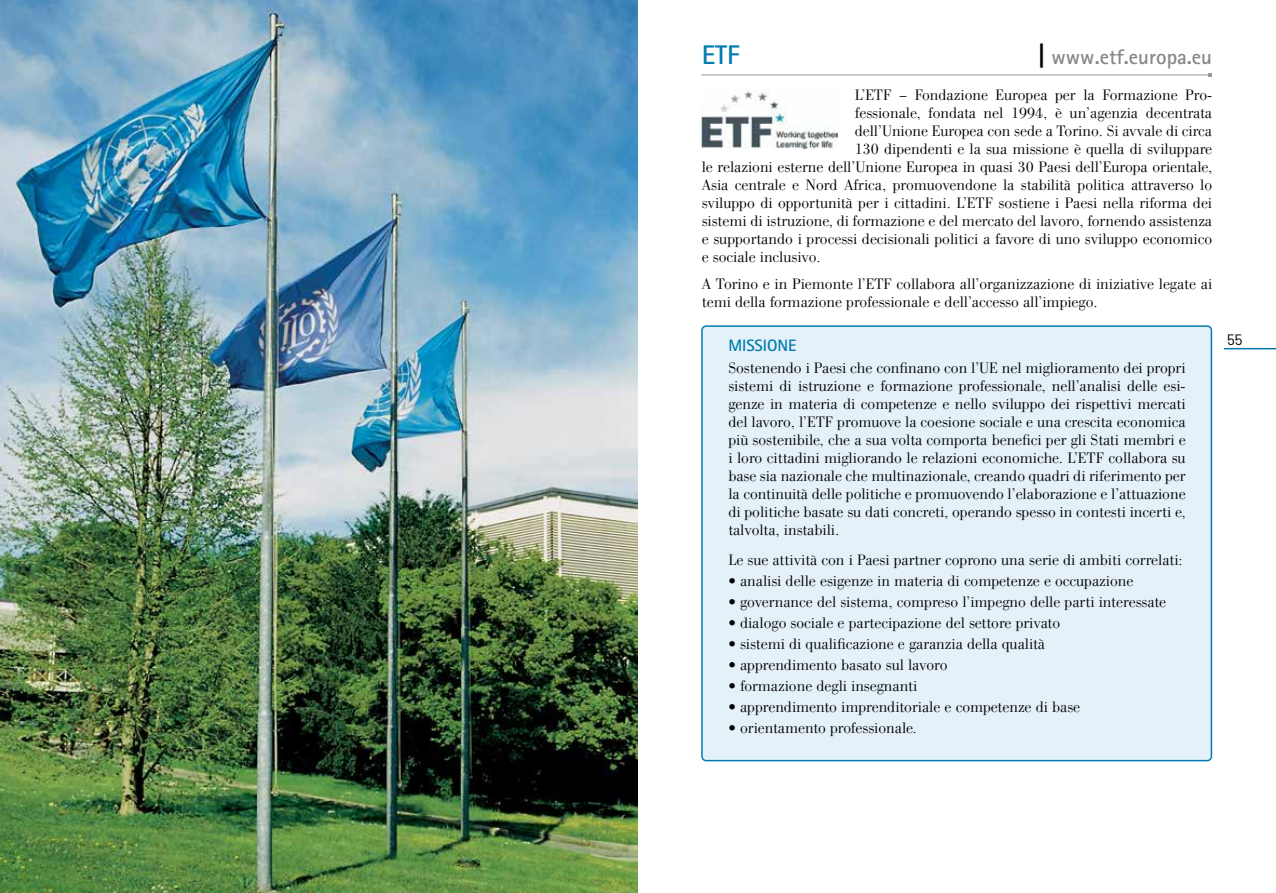
<style>
.page{position:relative;width:1276px;height:893px;background:#fff}
.page>*{position:absolute;margin:0;border:0;box-sizing:border-box;transform-origin:0 0}
.t1{font:700 27px "Rotis Sans Serif";color:#007cb0}
.t2{font:700 21px "Rotis Sans Serif";color:#878787}
.t3{font:700 16.5px "Rotis Sans Serif";color:#007cb0}
.t4{font:300 15px/18px "WTC Our Bodoni";color:#000}
.t5{font:15px "Barlow";color:#000}
.s1{font-size:27px;color:#000}
</style>
<div class="page">
<hr style="left:1224px;top:348px;width:52px;height:1px;background:#007cb0">
<div style="left:702px;top:326px;width:509px;height:435px;background:#e5f1f9;border-radius:4px"></div>
<div style="left:701px;top:325px;width:511px;height:436px;border:2px solid #007cb0;border-radius:4px"></div>
<img style="left:0;top:0;width:638px;height:893px">
<hr style="left:701px;top:75px;width:508px;height:1px;background:#999">
<img style="left:701px;top:89px;width:137px;height:59px">
<h1 class="t1" style="left:702px;top:38px;width:39px">ETF</h1>
<h2 class="t2" style="left:1038px;top:44px;width:175px"><span class="s1">|</span> www.etf.europa.eu</h2>
<p class="t4" style="left:855px;top:86px;width:359px">L’ETF – Fondazione Europea per la Formazione Pro-</p>
<p class="t4" style="left:855px;top:104px;width:359px">fessionale, fondata nel 1994, è un’agenzia decentrata</p>
<p class="t4" style="left:855px;top:122px;width:359px">dell’Unione Europea con sede a Torino. Si avvale di circa</p>
<p class="t4" style="left:855px;top:140px;width:359px">130 dipendenti e la sua missione è quella di sviluppare</p>
<p class="t4" style="left:702px;top:158px;width:512px">le relazioni esterne dell’Unione Europea in quasi 30 Paesi dell’Europa orientale,</p>
<p class="t4" style="left:702px;top:176px;width:512px">Asia centrale e Nord Africa, promuovendone la stabilità politica attraverso lo</p>
<p class="t4" style="left:702px;top:194px;width:512px">sviluppo di opportunità per i cittadini. L’ETF sostiene i Paesi nella riforma dei</p>
<p class="t4" style="left:702px;top:212px;width:512px">sistemi di istruzione, di formazione e del mercato del lavoro, fornendo assistenza</p>
<p class="t4" style="left:702px;top:230px;width:512px">e supportando i processi decisionali politici a favore di uno sviluppo economico</p>
<p class="t4" style="left:702px;top:248px;width:120px">e sociale inclusivo.</p>
<p class="t4" style="left:702px;top:275px;width:512px">A Torino e in Piemonte l’ETF collabora all’organizzazione di iniziative legate ai temi della formazione professionale e dell’accesso all’impiego.</p>
<p class="t3" style="left:728px;top:335px;width:70px">MISSIONE</p>
<p class="t4" style="left:728px;top:359px;width:459px;text-align:justify">Sostenendo i Paesi che confinano con l’UE nel miglioramento dei propri sistemi di istruzione e formazione professionale, nell’analisi delle esi&shy;genze in materia di competenze e nello sviluppo dei rispettivi mercati del lavoro, l’ETF promuove la coesione sociale e una crescita economica più sostenibile, che a sua volta comporta benefici per gli Stati membri e i loro cittadini migliorando le relazioni economiche. L’ETF collabora su base sia nazionale che multinazionale, creando quadri di riferimento per la continuità delle politiche e promuovendo l’elaborazione e l’attuazione di politiche basate su dati concreti, operando spesso in contesti incerti e, talvolta, instabili.</p>
<p class="t4" style="left:728px;top:551px;width:456px">Le sue attività con i Paesi partner coprono una serie di ambiti correlati:</p>
<p class="t4" style="left:728px;top:572px;width:406px">• analisi delle esigenze in materia di competenze e occupazione</p>
<p class="t4" style="left:728px;top:593px;width:439px">• governance del sistema, compreso l’impegno delle parti interessate</p>
<p class="t4" style="left:728px;top:614px;width:333px">• dialogo sociale e partecipazione del settore privato</p>
<p class="t4" style="left:728px;top:635px;width:318px">• sistemi di qualificazione e garanzia della qualità</p>
<p class="t4" style="left:728px;top:656px;width:221px">• apprendimento basato sul lavoro</p>
<p class="t4" style="left:728px;top:677px;width:190px">• formazione degli insegnanti</p>
<p class="t4" style="left:728px;top:698px;width:353px">• apprendimento imprenditoriale e competenze di base</p>
<p class="t4" style="left:728px;top:719px;width:190px">• orientamento professionale.</p>
<p class="t5" style="left:1227px;top:330px;width:17px">55</p>
</div>
